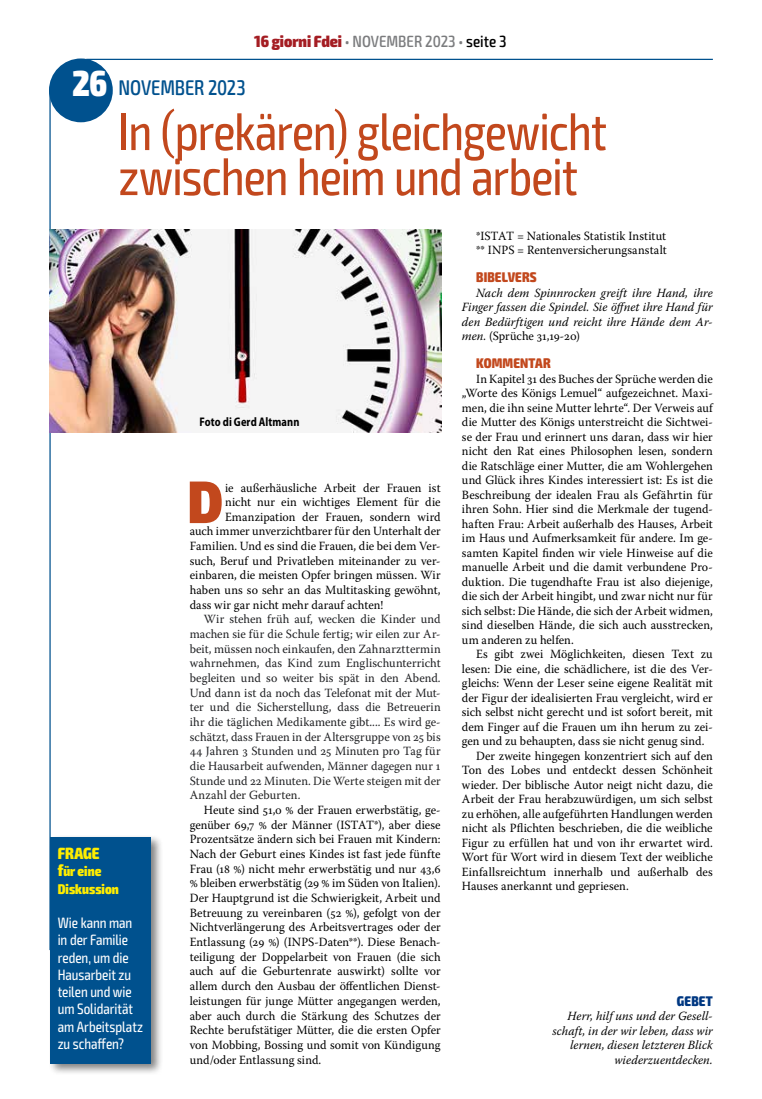
<style>
.page{position:relative;width:762px;height:1099px;background:#fff}
.page>*{position:absolute;margin:0;border:0;box-sizing:border-box;transform-origin:0 0}
.t1{font:900 57.62px "Glober";color:#c2481d;scale:.92 1}
.t2{font:condensed 52.5px/45px "Exo 2";letter-spacing:-.015em;color:#c2481d;scale:.96 1}
.t3{font:500 condensed 21.25px "Exo 2";letter-spacing:-.005em;color:#00518e;scale:.96 1}
.t4{font:500 condensed 16.25px "Exo 2";color:#7b7c7e}
.t5{font:900 condensed 16.25px "Exo 2";color:#ffed00;scale:.96 1}
.t6{font:condensed 15px/17.2px "Exo 2";letter-spacing:-.005em;color:#fff;scale:.96 1}
.t7{font:900 condensed 14px "Exo 2";letter-spacing:.01em;color:#c2481d;scale:.96 1}
.t8{font:900 condensed 14px/17.2px "Exo 2";letter-spacing:.005em;color:#ffed00;scale:.96 1}
.t9{font:900 condensed 14px "Exo 2";letter-spacing:.015em;color:#003882;scale:.96 1}
.t10{font:12.5px/14.5px "Warnock Pro";color:#000;text-align:justify;scale:.96 1}
.t11{font:12.5px/14.6px "Warnock Pro";color:#202124;text-align:justify;scale:.96 1}
.t12{font:italic 12.5px/14.5px "Warnock Pro";letter-spacing:.01em;color:#000;text-align:justify;scale:.96 1}
.t13{font:700 semi-condensed 12.5px "Myriad Pro";letter-spacing:.01em;color:#000;scale:.89 1}
.s1{font-weight:900;color:#a41d23}
.s2{color:#000}
.s3{font-weight:900;font-size:36.25px;color:#fff}
.s4{font-size:16.25px}
.s5{color:#222}
.s6{font-style:normal}
</style>
<div class="page">
<hr style="left:86px;top:59px;width:627px;height:1px;background:#00518e">
<div style="left:49px;top:58px;width:64px;height:64px;background:#00518e;border-radius:50%"></div>
<div style="left:48px;top:834px;width:115px;height:241px;background:#000;opacity:.5"></div>
<div style="left:51px;top:837px;width:100px;height:226px;background:#00518e"></div>
<hr style="left:49px;top:90px;width:2px;height:860px;background:#00518e">
<img style="left:49px;top:229px;width:392px;height:203px">
<h3 class="t4" style="left:255px;top:32px;width:253px"><span class="s1">16 giorni Fdei</span> • NOVEMBER 2023 • <span class="s2">seite 3</span></h3>
<h3 class="t3" style="left:73px;top:75px;width:182px"><span class="s3">26</span> NOVEMBER 2023</h3>
<h2 class="t2" style="left:118px;top:110px;width:510px">In (prekären) gleichgewicht zwischen heim und arbeit</h2>
<h3 class="t5" style="left:58px;top:843px;width:45px">FRAGE</h3>
<p class="t8" style="left:58px;top:863px;width:65px"><span class="s4">f</span>ür eine<br>Diskussion</p>
<p class="t6" style="left:58px;top:914px;width:90px">Wie kann man in der Familie reden, um die<br>Hausarbeit zu teilen und wie um Solidarität am Arbeitsplatz zu schaffen?</p>
<p class="t13" style="left:199px;top:413px;width:114px">Foto di Gerd Altmann</p>
<h1 class="t1" style="left:187px;top:458px;width:40px">D</h1>
<p class="t10" style="left:225px;top:480px;width:226px">ie außerhäusliche Arbeit der Frauen ist</p>
<p class="t10" style="left:225px;top:494px;width:226px">nicht nur ein wichtiges Element für die</p>
<p class="t10" style="left:225px;top:509px;width:226px">Emanzipation der Frauen, sondern wird</p>
<p class="t10" style="left:190px;top:523px;width:263px">auch immer unverzichtbarer für den Unterhalt der</p>
<p class="t10" style="left:190px;top:538px;width:263px">Familien. Und es sind die Frauen, die bei dem Ver-</p>
<p class="t10" style="left:190px;top:553px;width:263px">such, Beruf und Privatleben miteinander zu ver-</p>
<p class="t10" style="left:190px;top:567px;width:263px">einbaren, die meisten Opfer bringen müssen. Wir</p>
<p class="t10" style="left:190px;top:582px;width:263px">haben uns so sehr an das Multitasking gewöhnt,</p>
<p class="t10" style="left:190px;top:597px;width:203px">dass wir gar nicht mehr darauf achten!</p>
<p class="t11" style="left:190px;top:611px;width:263px;text-indent:14px">Wir stehen früh auf, wecken die Kinder und machen sie für die Schule fertig; wir eilen zur Ar&shy;beit, müssen noch einkaufen, den Zahnarzttermin wahrnehmen, das Kind zum Englischunterricht begleiten und so weiter bis spät in den Abend.<br>Und dann ist da noch das Telefonat mit der Mut&shy;ter und die Sicherstellung, dass die Betreuerin ihr die täglichen Medikamente gibt.... Es wird ge&shy;schätzt, dass Frauen in der Altersgruppe von 25 bis 44 Jahren 3 Stunden und 25 Minuten pro Tag für die Hausarbeit aufwenden, Männer dagegen nur 1<br>Stunde und 22 Minuten. <span class="s5">Die Werte steigen mit der Anzahl der Geburten.</span></p>
<p class="t10" style="left:190px;top:802px;width:263px;text-indent:14px">Heute sind 51,0 % der Frauen erwerbstätig, ge&shy;genüber 69,7 % der Männer (ISTAT*), aber diese Prozentsätze ändern sich bei Frauen mit Kindern:<br>Nach der Geburt eines Kindes ist fast jede fünfte Frau (18 %) nicht mehr erwerbstätig und nur 43,6 % bleiben erwerbstätig (29 % im Süden von Italien).<br>Der Hauptgrund ist die Schwierigkeit, Arbeit und Betreuung zu vereinbaren (52 %), gefolgt von der Nichtverlängerung des Arbeitsvertrages oder der Entlassung (29 %) (INPS-Daten**). Diese Benach&shy;teiligung der Doppelarbeit von Frauen (die sich auch auf die Geburtenrate auswirkt) sollte vor allem durch den Ausbau der öffentlichen Dienst&shy;leistungen für junge Mütter angegangen werden, aber auch durch die Stärkung des Schutzes der Rechte berufstätiger Mütter, die die ersten Opfer von Mobbing, Bossing und somit von Kündigung und/oder Entlassung sind.</p>
<p class="t10" style="left:476px;top:228px;width:200px">*ISTAT = Nationales Statistik Institut ** INPS = Rentenversicherungsanstalt</p>
<p class="t7" style="left:476px;top:269px;width:65px">BIBELVERS</p>
<p class="t12" style="left:462px;top:285px;width:263px;text-indent:14px">Nach dem Spinnrocken greift ihre Hand, ihre Finger fassen die Spindel. Sie öffnet ihre Hand für den Bedürftigen und reicht ihre Hände dem Ar&shy;men. <span class="s6">(Sprüche 31,19-20)</span></p>
<p class="t7" style="left:476px;top:355px;width:79px">KOMMENTAR</p>
<p class="t10" style="left:462px;top:371px;width:263px;text-indent:14px">In Kapitel 31 des Buches der Sprüche werden die „Worte des Königs Lemuel“ aufgezeichnet. Maxi&shy;men, die ihn seine Mutter lehrte“. Der Verweis auf die Mutter des Königs unterstreicht die Sichtwei&shy;se der Frau und erinnert uns daran, dass wir hier nicht den Rat eines Philosophen lesen, sondern die Ratschläge einer Mutter, die am Wohlergehen und Glück ihres Kindes interessiert ist: Es ist die Beschreibung der idealen Frau als Gefährtin für ihren Sohn. Hier sind die Merkmale der tugend&shy;haften Frau: Arbeit außerhalb des Hauses, Arbeit im Haus und Aufmerksamkeit für andere. Im ge&shy;samten Kapitel finden wir viele Hinweise auf die manuelle Arbeit und die damit verbundene Pro&shy;duktion. Die tugendhafte Frau ist also diejenige, die sich der Arbeit hingibt, und zwar nicht nur für sich selbst: Die Hände, die sich der Arbeit widmen, sind dieselben Hände, die sich auch ausstrecken, um anderen zu helfen.</p>
<p class="t10" style="left:476px;top:646px;width:248px">Es gibt zwei Möglichkeiten, diesen Text zu</p>
<p class="t10" style="left:462px;top:661px;width:263px">lesen: Die eine, die schädlichere, ist die des Ver-</p>
<p class="t10" style="left:462px;top:675px;width:263px">gleichs: Wenn der Leser seine eigene Realität mit</p>
<p class="t10" style="left:462px;top:690px;width:263px">der Figur der idealisierten Frau vergleicht, wird er</p>
<p class="t10" style="left:462px;top:704px;width:263px">sich selbst nicht gerecht und ist sofort bereit, mit</p>
<p class="t10" style="left:462px;top:719px;width:263px">dem Finger auf die Frauen um ihn herum zu zei-</p>
<p class="t10" style="left:462px;top:733px;width:254px">gen und zu behaupten, dass sie nicht genug sind.</p>
<p class="t10" style="left:476px;top:748px;width:248px">Der zweite hingegen konzentriert sich auf den</p>
<p class="t10" style="left:462px;top:762px;width:263px">Ton des Lobes und entdeckt dessen Schönheit</p>
<p class="t10" style="left:462px;top:777px;width:263px">wieder. Der biblische Autor neigt nicht dazu, die</p>
<p class="t10" style="left:462px;top:791px;width:263px">Arbeit der Frau herabzuwürdigen, um sich selbst</p>
<p class="t10" style="left:462px;top:806px;width:263px">zu erhöhen, alle aufgeführten Handlungen werden</p>
<p class="t10" style="left:462px;top:820px;width:263px">nicht als Pflichten beschrieben, die die weibliche</p>
<p class="t10" style="left:462px;top:835px;width:263px">Figur zu erfüllen hat und von ihr erwartet wird.</p>
<p class="t10" style="left:462px;top:849px;width:263px">Wort für Wort wird in diesem Text der weibliche</p>
<p class="t10" style="left:462px;top:864px;width:263px">Einfallsreichtum innerhalb und außerhalb des</p>
<p class="t10" style="left:462px;top:878px;width:175px">Hauses anerkannt und gepriesen.</p>
<p class="t9" style="left:677px;top:992px;width:39px">GEBET</p>
<p class="t12" style="left:552px;top:1008px;width:168px;text-align:right">Herr, hilf uns und der Gesell&shy;schaft, in der wir leben, dass wir lernen, diesen letzteren Blick wiederzuentdecken.</p>
</div>
